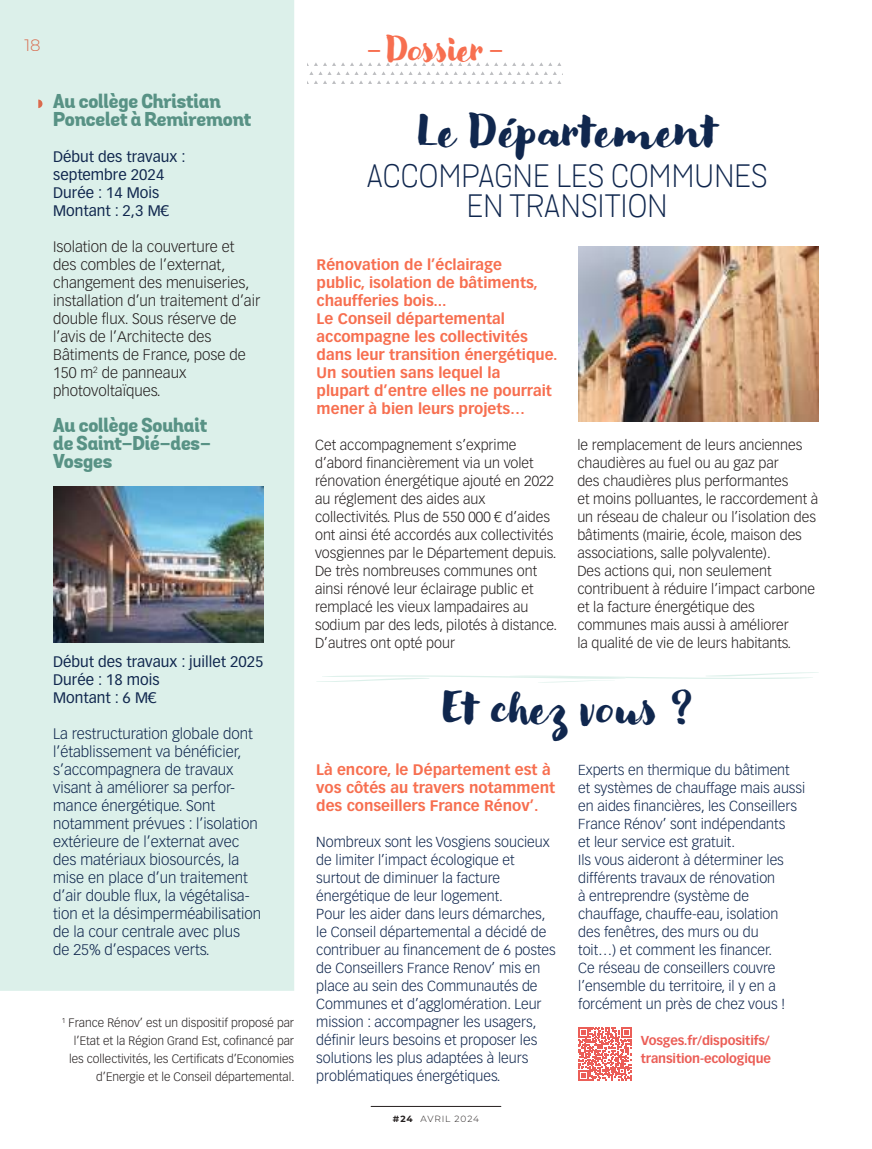
<style>
.page{position:relative;width:872px;height:1149px;background:#fff}
.page>*{position:absolute;margin:0;border:0;box-sizing:border-box;transform-origin:0 0}
.t1{font:39px "Modern Love";letter-spacing:.01em;color:#10274e}
.t2{font:31.5px/30px "Grota Sans Light 61955";letter-spacing:.01em;color:#10274e;text-align:center}
.t3{font:30.45px "Modern Love";letter-spacing:-.03em;color:#f76f50}
.t4{font:19.5px/18px "Grota Sans Alt Extra Bold 88056";letter-spacing:-.005em;color:#589285}
.t5{font:300 16.5px "Montserrat";color:#d86b4e}
.t6{font:300 15px/18px "Vectora LT Pro";color:#10274e}
.t7{font:700 15px/18px "Vectora LT Std";color:#f76f50}
.t8{font:300 15px/18px "Vectora LT Pro";color:#241f1f}
.t9{font:15px/18px "Vectora LT Pro";color:#10274e}
.t10{font:300 14.25px/18px "Vectora LT Pro";color:#10274e}
.t11{font:300 14.25px/18px "Vectora LT Pro";color:#241f1f}
.t12{font:700 12.75px/18px "Vectora LT Pro";letter-spacing:-.01em;color:#eb5e57}
.t13{font:300 12px/18px "Vectora LT Pro";color:#241f1f;text-align:right}
.t14{font:300 9px "Montserrat";letter-spacing:.095em;color:#241f1f}
.s1{font-family:"Grota Sans Regular 86467"}
.s2{font-weight:700}
</style>
<div class="page">
<hr style="left:371px;top:1105px;width:130px;height:1px;background:#241f1f">
<svg style="left:307px;top:62px;width:256px;height:22px"></svg>
<div style="left:0;top:0;width:294px;height:990px;background:#dcf0ea"></div>
<div style="left:25px;top:39px;width:15px;height:12px;background:#dcf0ea"></div>
<img style="left:578px;top:246px;width:241px;height:175px">
<img style="left:53px;top:486px;width:211px;height:156px">
<svg style="left:38px;top:99px;width:5px;height:9px"></svg>
<svg style="left:316px;top:672px;width:503px;height:10px"></svg>
<svg style="left:578px;top:1027px;width:53px;height:53px"></svg>
<p class="t5" style="left:24px;top:33px;width:18px">18</p>
<h3 class="t4" style="left:53px;top:93px;width:200px">Au collège Christian<br>Poncelet à Remiremont</h3>
<p class="t9" style="left:53px;top:148px;width:134px">Début des travaux : septembre 2024<br>Durée : 14 Mois<br>Montant : 2,3 M€</p>
<p class="t8" style="left:53px;top:238px;width:209px">Isolation de la couverture et des combles de l’externat, changement des menuiseries, installation d’un traitement d’air double flux. Sous réserve de l’avis de l’Architecte des<br>Bâtiments de France, pose de<br>150 m<sup>2</sup> de panneaux photovoltaïques.</p>
<h3 class="t4" style="left:53px;top:417px;width:159px">Au collège Souhait de Saint-Dié-des-<br>Vosges</h3>
<p class="t9" style="left:53px;top:652px;width:212px">Début des travaux : juillet 2025<br>Durée : 18 mois<br>Montant : 6 M€</p>
<p class="t6" style="left:53px;top:724px;width:209px">La restructuration globale dont l’établissement va bénéficier, s’accompagnera de travaux visant à améliorer sa perfor&shy;mance énergétique. Sont notamment prévues : l’isolation extérieure de l’externat avec des matériaux biosourcés, la mise en place d’un traitement d’air double flux, la végétalisa&shy;tion et la désimperméabilisation de la cour centrale avec plus<br>de 25% d’espaces verts.</p>
<p class="t13" style="left:62px;top:1013px;width:234px"><sup>1</sup> France Rénov’ est un dispositif proposé par l’Etat et la Région Grand Est, cofinancé par les collectivités, les Certificats d’Economies d’Energie et le Conseil départemental.</p>
<h3 class="t3" style="left:366px;top:32px;width:139px"><span class="s1">-</span> Dossier <span class="s1">-</span></h3>
<h1 class="t1" style="left:416px;top:109px;width:303px">Le Département</h1>
<h2 class="t2" style="left:366px;top:162px;width:402px">ACCOMPAGNE LES COMMUNES<br>EN TRANSITION</h2>
<p class="t7" style="left:317px;top:256px;width:242px">Rénovation de l’éclairage<br>public, isolation de bâtiments, chaufferies bois...<br>Le Conseil départemental accompagne les collectivités dans leur transition énergétique.<br>Un soutien sans lequel la<br>plupart d’entre elles ne pourrait mener à bien leurs projets…</p>
<p class="t11" style="left:315px;top:436px;width:243px">Cet accompagnement s’exprime d’abord financièrement via un volet rénovation énergétique ajouté en 2022 au réglement des aides aux collectivités. Plus de 550 000 € d’aides ont ainsi été accordés aux collectivités vosgiennes par le Département depuis.<br>De très nombreuses communes ont ainsi rénové leur éclairage public et remplacé les vieux lampadaires au sodium par des leds, pilotés à distance.<br>D’autres ont opté pour</p>
<p class="t11" style="left:577px;top:436px;width:242px">le remplacement de leurs anciennes chaudières au fuel ou au gaz par<br>des chaudières plus performantes<br>et moins polluantes, le raccordement à un réseau de chaleur ou l’isolation des bâtiments (mairie, école, maison des associations, salle polyvalente).<br>Des actions qui, non seulement contribuent à réduire l’impact carbone et la facture énergétique des communes mais aussi à améliorer<br>la qualité de vie de leurs habitants.</p>
<h1 class="t1" style="left:443px;top:686px;width:251px">Et chez vous ?</h1>
<p class="t7" style="left:316px;top:760px;width:240px">Là encore, le Département est à vos côtés au travers notamment des conseillers France Rénov’.</p>
<p class="t10" style="left:316px;top:832px;width:241px">Nombreux sont les Vosgiens soucieux de limiter l’impact écologique et surtout de diminuer la facture énergétique de leur logement.<br>Pour les aider dans leurs démarches, le Conseil départemental a décidé de contribuer au financement de 6 postes de Conseillers France Renov’ mis en place au sein des Communautés de Communes et d’agglomération. Leur mission : accompagner les usagers, définir leurs besoins et proposer les solutions les plus adaptées à leurs problématiques énergétiques.</p>
<p class="t14" style="left:393px;top:1112px;width:88px"><span class="s2">#24</span> AVRIL 2024</p>
<p class="t10" style="left:578px;top:760px;width:229px">Experts en thermique du bâtiment et systèmes de chauffage mais aussi en aides financières, les Conseillers<br>France Rénov’ sont indépendants<br>et leur service est gratuit.<br>Ils vous aideront à déterminer les différents travaux de rénovation<br>à entreprendre (système de chauffage, chauffe-eau, isolation<br>des fenêtres, des murs ou du<br>toit…) et comment les financer.<br>Ce réseau de conseillers couvre l’ensemble du territoire, il y en a forcément un près de chez vous !</p>
<p class="t12" style="left:641px;top:1030px;width:131px">Vosges.fr/dispositifs/ transition-ecologique</p>
</div>
